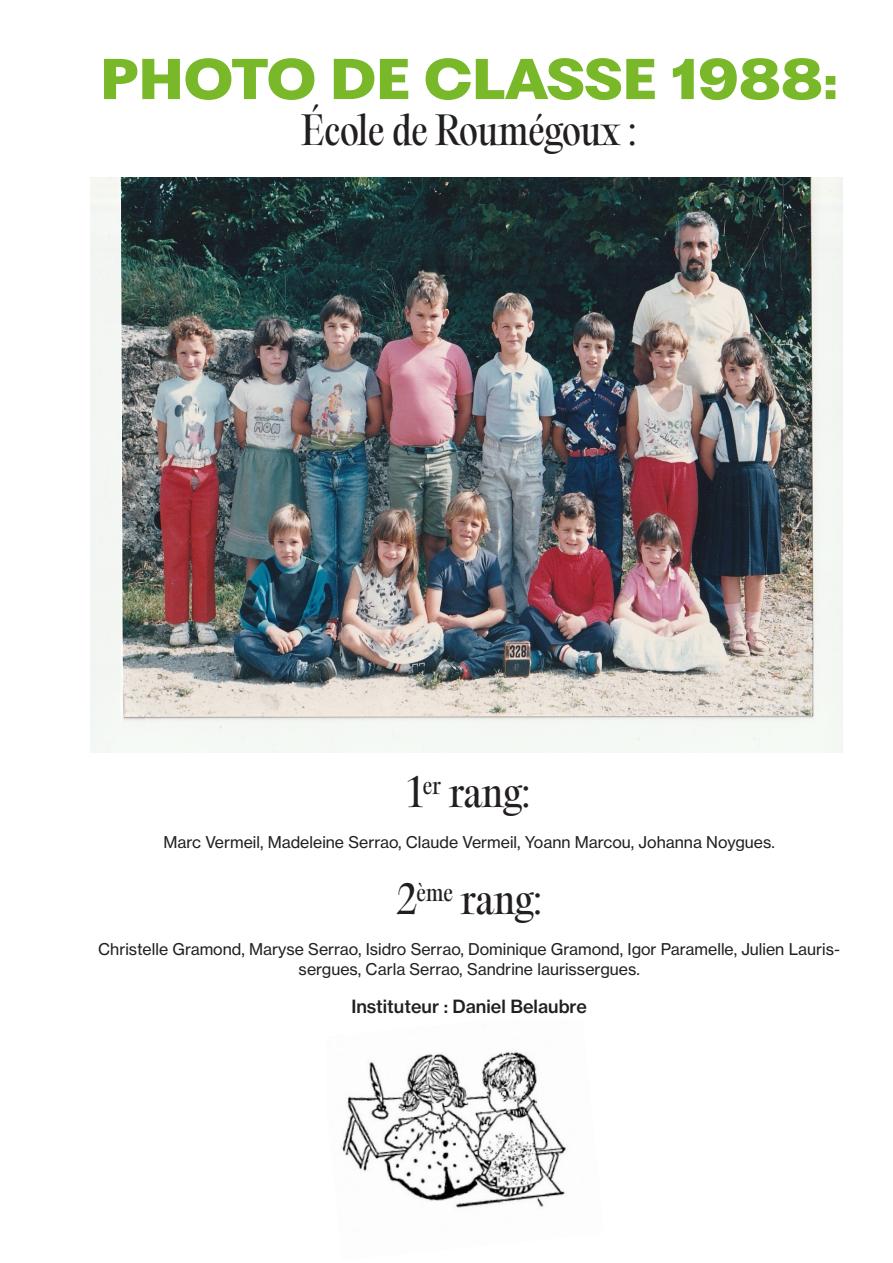
<style>
.page{position:relative;width:893px;height:1263px;background:#fff}
.page>*{position:absolute;margin:0;border:0;box-sizing:border-box;transform-origin:0 0}
.t1{font:800 53.1px "PP Fragment Sans";color:#78b829}
.t2{font:38.25px "PP Editorial Old";letter-spacing:-.02em;color:#231f20}
.t3{font:18px "N Haas Grotesk TX Pro 65 Md";color:#231f20}
.t4{font:15.9px/20.4px "N Haas Grotesk TX Pro 55 Rg";color:#231f20;text-align:center}
</style>
<div class="page">
<img style="left:90px;top:177px;width:752px;height:575px">
<img style="left:342px;top:1051px;width:224px;height:157px">
<p class="t1" style="left:100px;top:45px;width:739px">PHOTO DE CLASSE 1988:</p>
<p class="t2" style="left:302px;top:103px;width:336px">École de Roumégoux :</p>
<p class="t2" style="left:408px;top:766px;width:123px">1<sup>er</sup> rang:</p>
<p class="t4" style="left:163px;top:832px;width:613px">Marc Vermeil, Madeleine Serrao, Claude Vermeil, Yoann Marcou, Johanna Noygues.</p>
<p class="t2" style="left:396px;top:872px;width:147px">2<sup>ème</sup> rang:</p>
<p class="t4" style="left:98px;top:939px;width:743px">Christelle Gramond, Maryse Serrao, Isidro Serrao, Dominique Gramond, Igor Paramelle, Julien Lauris&shy;sergues, Carla Serrao, Sandrine laurissergues.</p>
<p class="t3" style="left:351px;top:995px;width:237px">Instituteur : Daniel Belaubre</p>
</div>
